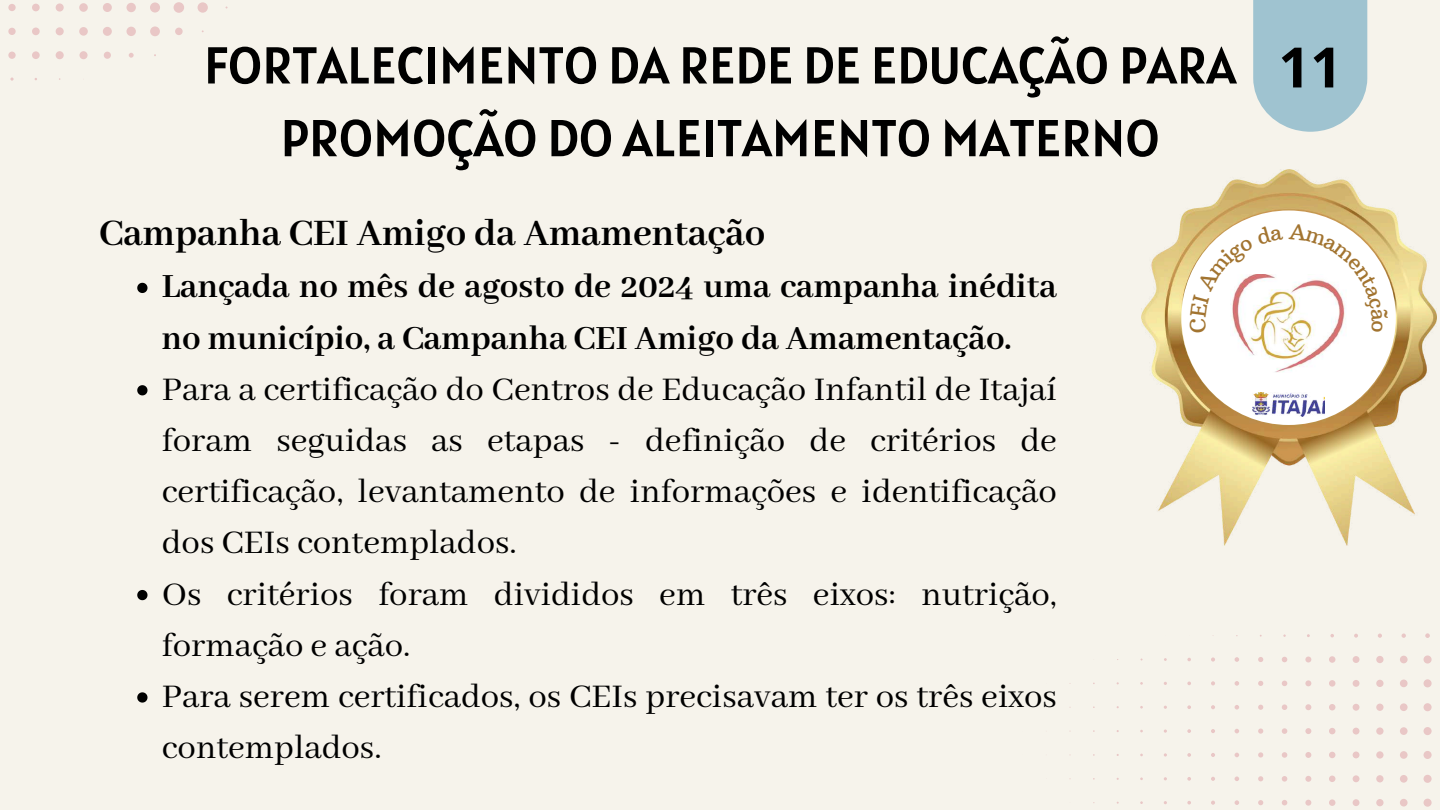
<style>
.page{position:relative;width:1440px;height:810px;background:#f6f3eb}
.page>*{position:absolute;margin:0;border:0;box-sizing:border-box;transform-origin:0 0}
.t1{font:700 55.7px "Open Sans";color:#000}
.t2{font:52px/72.8px "Alatsi";color:#000;text-align:center}
.t3{font:700 40.8px "Abhaya Libre";color:#000}
.t4{font:36.9px/51.2px "Abhaya Libre";color:#000}
.t5{font:700 36.9px/51.2px "Abhaya Libre";color:#000}
</style>
<div class="page">
<svg style="left:1069px;top:633px;width:363px;height:174px"></svg>
<svg style="left:1253px;top:0;width:114px;height:132px"></svg>
<svg style="left:8px;top:2px;width:220px;height:79px"></svg>
<svg style="left:137px;top:283px;width:10px;height:10px"></svg>
<svg style="left:137px;top:385px;width:10px;height:10px"></svg>
<svg style="left:137px;top:590px;width:10px;height:10px"></svg>
<svg style="left:137px;top:692px;width:10px;height:11px"></svg>
<img style="left:1141px;top:170px;width:295px;height:375px">
<div style="left:1181px;top:210px;width:215px;height:215px;background:#fff;border-radius:50%"></div>
<img style="left:1238px;top:334px;width:101px;height:38px">
<img style="left:1253px;top:392px;width:71px;height:25px">
<svg style="left:1187px;top:221px;width:204px;height:113px"></svg>
<h2 class="t2" style="left:204px;top:28px;width:1034px">FORTALECIMENTO DA REDE DE EDUCAÇÃO PARA<br>PROMOÇÃO DO ALEITAMENTO MATERNO</h2>
<h1 class="t1" style="left:1278px;top:28px;width:65px">11</h1>
<p class="t3" style="left:99px;top:211px;width:668px">Campanha CEI Amigo da Amamentação</p>
<p class="t5" style="left:162px;top:263px;width:897px">Lançada no mês de agosto de 2024 uma campanha inédita no município, a Campanha CEI Amigo da Amamentação.</p>
<p class="t4" style="left:162px;top:365px;width:897px">Para a certificação do Centros de Educação Infantil de Itajaí foram seguidas as etapas - definição de critérios de certificação, levantamento de informações e identificação dos CEIs contemplados.<br>Os critérios foram divididos em três eixos: nutrição, formação e ação.<br>Para serem certificados, os CEIs precisavam ter os três eixos contemplados.</p>
</div>
